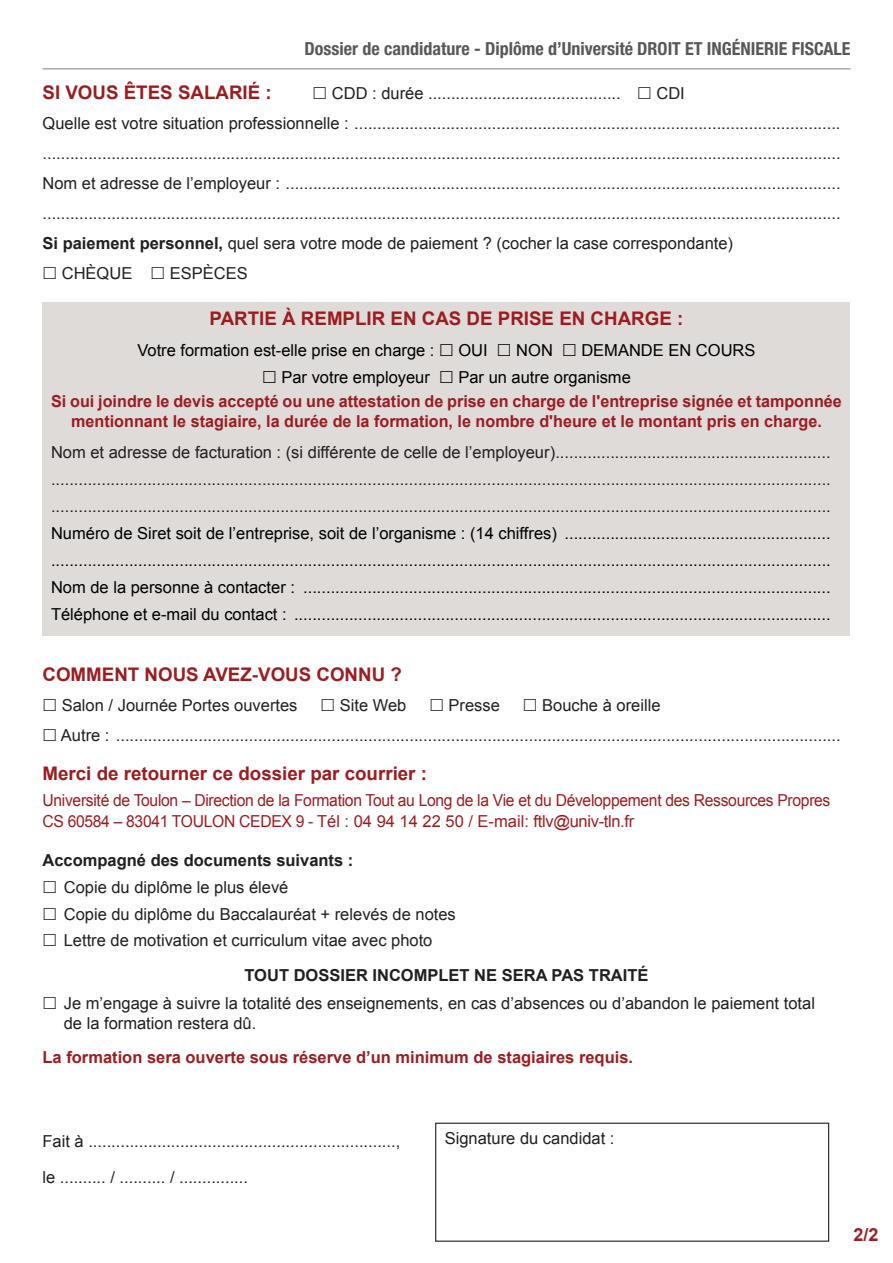
<style>
.page{position:relative;width:893px;height:1263px;background:#fff}
.page>*{position:absolute;margin:0;border:0;box-sizing:border-box;transform-origin:0 0}
.t1{font:700 18.75px "Arial";color:#9c1d20}
.t2{font:700 condensed 18px "Helvetica Neue LT Std";color:#57585a}
.t3{font:700 18px "Arial";color:#9c1d20}
.t4{font:16.5px/30px "Arial";color:#231f20}
.t5{font:16.5px "Arial";color:#000001}
.t6{font:700 16.5px/19.8px "Arial";color:#9c1c21;text-align:center}
.t7{font:16.5px/21px "Arial";letter-spacing:-.02em;color:#9c1d20;scale:.95 1}
.t8{font:700 16.5px "Arial";color:#231f20}
.t9{font:700 16.5px "Arial";color:#9c1d20}
.s1{font-weight:700}
</style>
<div class="page">
<div style="left:43px;top:303px;width:807px;height:333px;background:#dfdbd9"></div>
<div style="left:435px;top:1123px;width:394px;height:119px;border:1px solid #231f20"></div>
<hr style="left:43px;top:68px;width:807px;height:2px;background:#b1a6a3">
<p class="t2" style="left:305px;top:38px;width:547px">Dossier de candidature - Diplôme d’Université DROIT ET INGÉNIERIE FISCALE</p>
<p class="t1" style="left:43px;top:80px;width:231px">SI VOUS ÊTES SALARIÉ :</p>
<p class="t4" style="left:332px;top:78px;width:290px">CDD : durée ..........................................</p>
<p class="t4" style="left:656px;top:78px;width:30px">CDI</p>
<p class="t4" style="left:43px;top:108px;width:799px">Quelle est votre situation professionnelle : ..........................................................................................................</p>
<p class="t4" style="left:43px;top:138px;width:800px">..............................................................................................................................................................................<br>Nom et adresse de l’employeur : .........................................................................................................................</p>
<p class="t4" style="left:43px;top:198px;width:800px">..............................................................................................................................................................................</p>
<p class="t4" style="left:43px;top:228px;width:692px"><span class="s1">Si paiement personnel,</span> quel sera votre mode de paiement ? (cocher la case correspondante)</p>
<p class="t4" style="left:62px;top:258px;width:72px">CHÈQUE</p>
<p class="t4" style="left:170px;top:258px;width:79px">ESPÈCES</p>
<p class="t1" style="left:210px;top:306px;width:475px">PARTIE À REMPLIR EN CAS DE PRISE EN CHARGE :</p>
<p class="t5" style="left:137px;top:339px;width:299px">Votre formation est-elle prise en charge :</p>
<p class="t5" style="left:458px;top:339px;width:31px">OUI</p>
<p class="t5" style="left:516px;top:339px;width:38px">NON</p>
<p class="t5" style="left:581px;top:339px;width:176px">DEMANDE EN COURS</p>
<p class="t5" style="left:281px;top:366px;width:150px">Par votre employeur</p>
<p class="t5" style="left:458px;top:366px;width:174px">Par un autre organisme</p>
<p class="t6" style="left:51px;top:392px;width:792px">Si oui joindre le devis accepté ou une attestation de prise en charge de l'entreprise signée et tamponnée mentionnant le stagiaire, la durée de la formation, le nombre d'heure et le montant pris en charge.</p>
<p class="t4" style="left:51px;top:437px;width:781px">Nom et adresse de facturation : (si différente de celle de l’employeur)............................................................</p>
<p class="t4" style="left:51px;top:464px;width:781px">..........................................................................................................................................................................</p>
<p class="t4" style="left:51px;top:491px;width:781px">..........................................................................................................................................................................</p>
<p class="t5" style="left:51px;top:523px;width:781px">Numéro de Siret soit de l’entreprise, soit de l’organisme : (14 chiffres) ..........................................................</p>
<p class="t5" style="left:51px;top:550px;width:781px">..........................................................................................................................................................................</p>
<p class="t5" style="left:51px;top:577px;width:781px">Nom de la personne à contacter : ...................................................................................................................</p>
<p class="t5" style="left:51px;top:604px;width:781px">Téléphone et e-mail du contact : .....................................................................................................................</p>
<p class="t1" style="left:43px;top:662px;width:361px">COMMENT NOUS AVEZ-VOUS CONNU ?</p>
<p class="t4" style="left:62px;top:691px;width:237px">Salon / Journée Portes ouvertes</p>
<p class="t4" style="left:340px;top:691px;width:68px">Site Web</p>
<p class="t4" style="left:449px;top:691px;width:53px">Presse</p>
<p class="t4" style="left:542px;top:691px;width:120px">Bouche à oreille</p>
<p class="t4" style="left:61px;top:721px;width:781px">Autre : ..............................................................................................................................................................</p>
<p class="t1" style="left:43px;top:761px;width:386px">Merci de retourner ce dossier par courrier :</p>
<p class="t7" style="left:43px;top:789px;width:831px">Université de Toulon – Direction de la Formation Tout au Long de la Vie et du Développement des Ressources Propres<br>CS 60584 – 83041 TOULON CEDEX 9 - Tél : 04 94 14 22 50 / E-mail: ftlv@univ-tln.fr</p>
<p class="t8" style="left:43px;top:849px;width:312px">Accompagné des documents suivants :</p>
<p class="t4" style="left:64px;top:872px;width:226px">Copie du diplôme le plus élevé</p>
<p class="t4" style="left:64px;top:899px;width:394px">Copie du diplôme du Baccalauréat + relevés de notes</p>
<p class="t4" style="left:64px;top:926px;width:370px">Lettre de motivation et curriculum vitae avec photo</p>
<p class="t8" style="left:244px;top:964px;width:405px">TOUT DOSSIER INCOMPLET NE SERA PAS TRAITÉ</p>
<p class="t4" style="left:64px;top:993px;width:753px;line-height:19.8px">Je m’engage à suivre la totalité des enseignements, en cas d’absences ou d’abandon le paiement total de la formation restera dû.</p>
<p class="t9" style="left:43px;top:1046px;width:592px">La formation sera ouverte sous réserve d’un minimum de stagiaires requis.</p>
<p class="t4" style="left:43px;top:1127px;width:359px">Fait à ...................................................................,</p>
<p class="t4" style="left:43px;top:1163px;width:207px">le .......... / .......... / ...............</p>
<p class="t4" style="left:445px;top:1124px;width:171px">Signature du candidat :</p>
<p class="t3" style="left:853px;top:1223px;width:27px">2/2</p>
</div>
